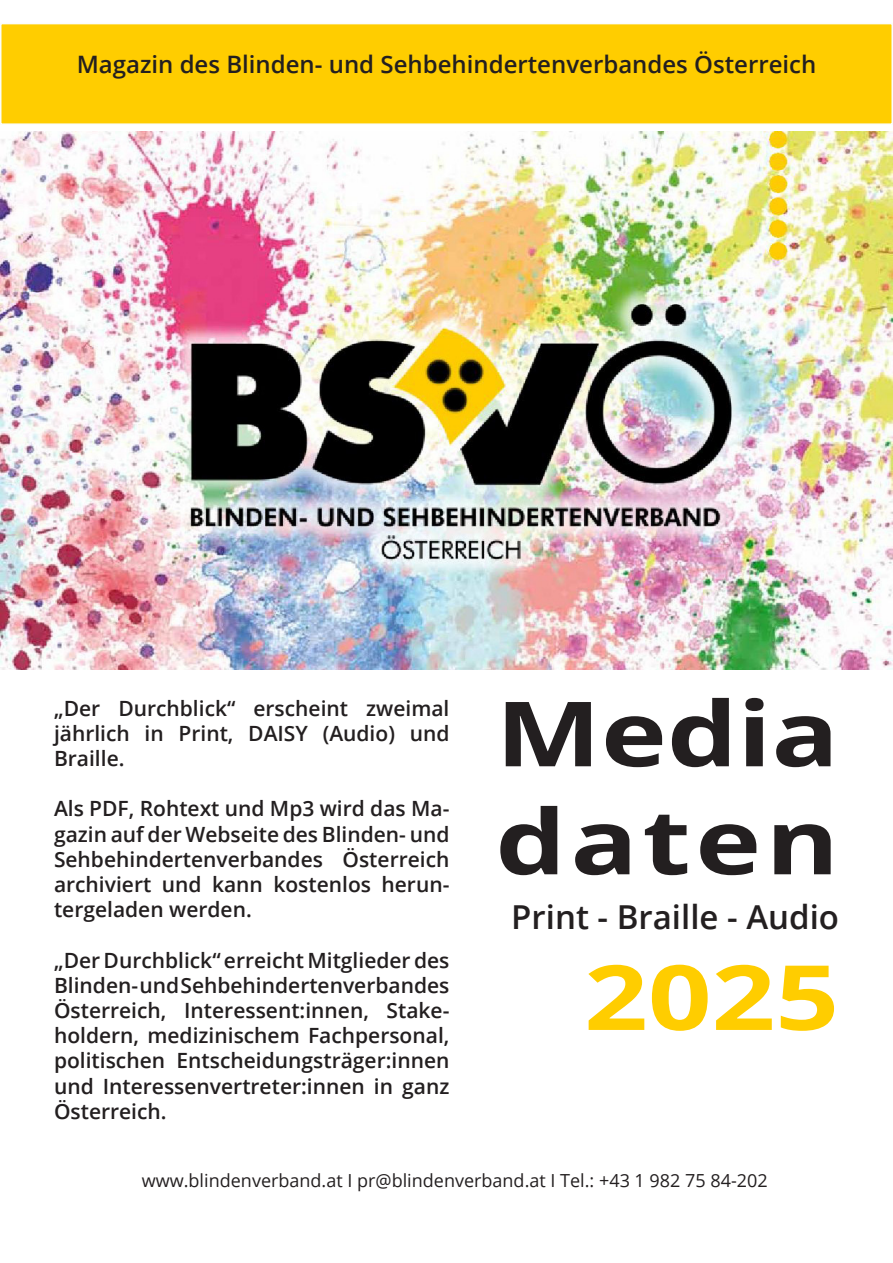
<style>
.page{position:relative;width:893px;height:1263px;background:#fff}
.page>*{position:absolute;margin:0;border:0;box-sizing:border-box;transform-origin:0 0}
.t1{font:700 90px/108px "Open Sans";letter-spacing:.02em;color:#231f20;scale:1.24 1}
.t2{font:700 90px "Open Sans";color:#ffcd00;scale:1.24 1}
.t3{font:600 33px "Open Sans";color:#231f20}
.t4{font:600 24px "Open Sans";color:#231f20}
.t5{font:600 21px/25.2px "Open Sans";color:#231f20;text-align:justify}
.t6{font:18px "Open Sans";color:#231f20}
</style>
<div class="page">
<img style="left:0;top:132px;width:893px;height:537px">
<div style="left:1px;top:24px;width:891px;height:100px;background:#ffcd00"></div>
<div style="left:0;top:23px;width:893px;height:102px;border:2px solid #fbfdfa"></div>
<p class="t4" style="left:77px;top:48px;width:741px">Magazin des Blinden- und Sehbehindertenverbandes Österreich</p>
<p class="t5" style="left:54px;top:695px;width:397px">„Der Durchblick“ erscheint zweimal jährlich in Print, DAISY (Audio) und Braille.</p>
<p class="t5" style="left:54px;top:796px;width:397px">Als PDF, Rohtext und Mp3 wird das Ma&shy;gazin auf der Webseite des Blinden- und Sehbehindertenverbandes Österreich archiviert und kann kostenlos herun&shy;tergeladen werden.</p>
<p class="t5" style="left:54px;top:947px;width:397px">„Der Durchblick“ erreicht Mitglieder des Blinden- und Sehbehindertenverbandes Österreich, Interessent:innen, Stake&shy;holdern, medizinischem Fachpersonal, politischen Entscheidungsträger:innen und Interessenvertreter:innen in ganz Österreich.</p>
<p class="t1" style="left:495px;top:677px;width:279px">Media daten</p>
<p class="t3" style="left:511px;top:894px;width:329px">Print - Braille - Audio</p>
<p class="t2" style="left:584px;top:934px;width:207px">2025</p>
<p class="t6" style="left:142px;top:1168px;width:627px">www.blindenverband.at I pr@blindenverband.at I Tel.: +43 1 982 75 84-202</p>
</div>
